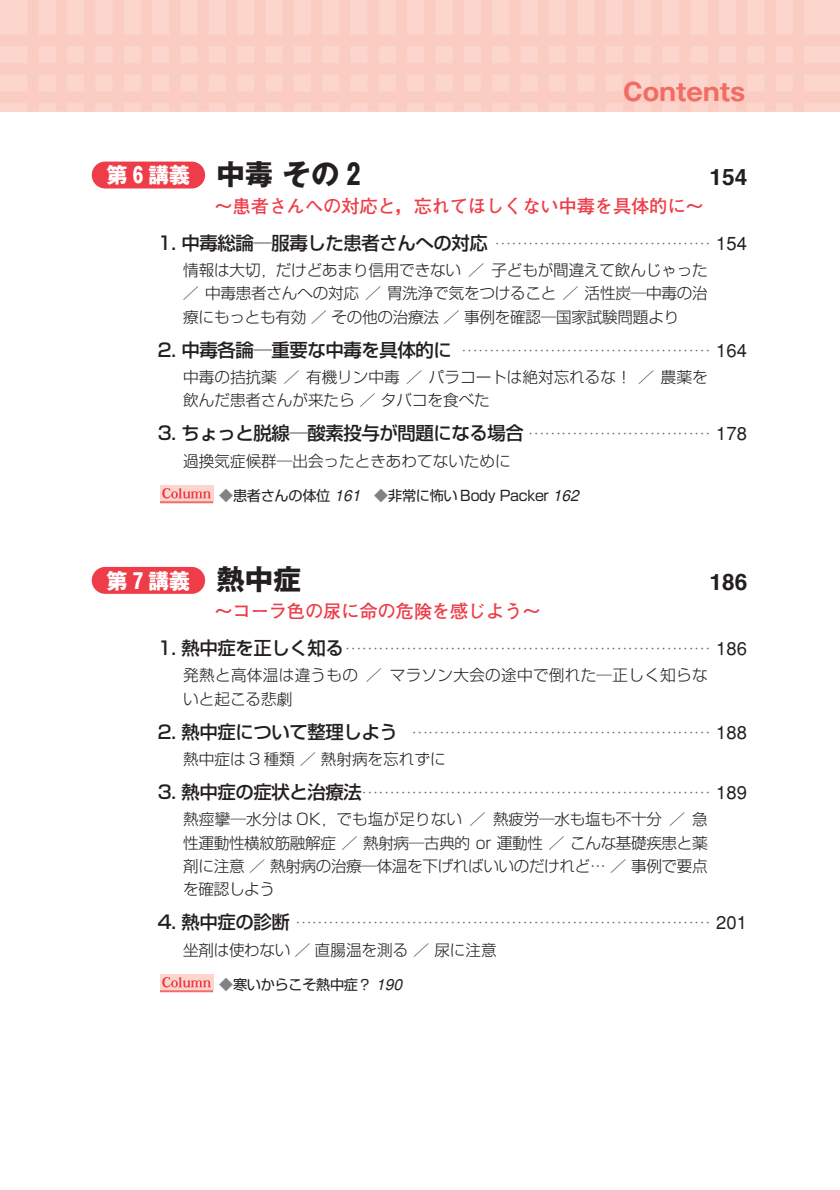
<style>
.page{position:relative;width:840px;height:1190px;background:#fff}
.page>*{position:absolute;margin:0;border:0;box-sizing:border-box;transform-origin:0 0}
.t1{font:700 28.4px "Gothic MB101";color:#231f20}
.t2{font:700 24.2px "Gothic MB101";color:#f26c64}
.t3{font:700 22.6px "Helvetica";color:#231f20}
.t4{font:700 21.2px "Gothic MB101";letter-spacing:-.025em;color:#fff}
.t5{font:500 18.4px "Shin Go";letter-spacing:-.025em;color:#231f20}
.t6{font:700 18.4px "Futo Go B101";letter-spacing:-.015em;color:#ee3d49}
.t7{font:300 17px "Shin Go";color:#6c6d70}
.t8{font:300 15.6px/23.4px "Shin Go";color:#231f20;text-align:justify}
.t9{font:300 15.6px/23.4px "Shin Go";letter-spacing:.02em;color:#231f20}
.t10{font:14.2px "Shin Go";letter-spacing:-.025em;color:#231f20}
.s1{font-weight:300;font-size:17px;color:#6c6d70}
.s2{font-family:"Helvetica";font-weight:400}
.s3{color:#808285}
.s4{font-family:"Helvetica";font-style:italic;font-size:15.6px}
.s5{font-weight:500;font-size:18.4px;color:#231f20}
.s6{font-family:"Helvetica";font-weight:400;font-size:18.4px;color:#231f20}
</style>
<div class="page">
<div style="left:0;top:0;width:840px;height:111px;background:#fcd6cc"></div>
<svg style="left:160px;top:974px;width:54px;height:19px"></svg>
<div style="left:160px;top:974px;width:53px;height:17px;background:#fcd6cc"></div>
<svg style="left:162px;top:977px;width:49px;height:11px"></svg>
<hr style="left:160px;top:990px;width:53px;height:2px;background:#f26b64">
<div style="left:92px;top:567px;width:113px;height:27px;background:#ee3d49;border-radius:13px"></div>
<svg style="left:160px;top:485px;width:54px;height:19px"></svg>
<div style="left:160px;top:485px;width:53px;height:17px;background:#fcd6cc"></div>
<svg style="left:162px;top:488px;width:49px;height:11px"></svg>
<hr style="left:160px;top:501px;width:53px;height:2px;background:#f26b64">
<div style="left:92px;top:162px;width:113px;height:26px;background:#ee3d49;border-radius:13px"></div>
<div style="left:0;top:35px;width:840px;height:11px;background:#fbcdc2"></div>
<div style="left:0;top:63px;width:840px;height:12px;background:#fbcdc2"></div>
<div style="left:0;top:92px;width:840px;height:11px;background:#fbcdc2"></div>
<div style="left:27px;top:0;width:12px;height:111px;background:#fbcdc2"></div>
<div style="left:56px;top:0;width:11px;height:111px;background:#fbcdc2"></div>
<div style="left:84px;top:0;width:11px;height:111px;background:#fbcdc2"></div>
<div style="left:112px;top:0;width:12px;height:111px;background:#fbcdc2"></div>
<div style="left:141px;top:0;width:11px;height:111px;background:#fbcdc2"></div>
<div style="left:169px;top:0;width:11px;height:111px;background:#fbcdc2"></div>
<div style="left:197px;top:0;width:12px;height:111px;background:#fbcdc2"></div>
<div style="left:226px;top:0;width:11px;height:111px;background:#fbcdc2"></div>
<div style="left:254px;top:0;width:12px;height:111px;background:#fbcdc2"></div>
<div style="left:283px;top:0;width:11px;height:111px;background:#fbcdc2"></div>
<div style="left:311px;top:0;width:11px;height:111px;background:#fbcdc2"></div>
<div style="left:339px;top:0;width:12px;height:111px;background:#fbcdc2"></div>
<div style="left:368px;top:0;width:11px;height:111px;background:#fbcdc2"></div>
<div style="left:396px;top:0;width:11px;height:111px;background:#fbcdc2"></div>
<div style="left:424px;top:0;width:12px;height:111px;background:#fbcdc2"></div>
<div style="left:453px;top:0;width:11px;height:111px;background:#fbcdc2"></div>
<div style="left:481px;top:0;width:11px;height:111px;background:#fbcdc2"></div>
<div style="left:509px;top:0;width:12px;height:111px;background:#fbcdc2"></div>
<div style="left:538px;top:0;width:11px;height:111px;background:#fbcdc2"></div>
<div style="left:566px;top:0;width:11px;height:111px;background:#fbcdc2"></div>
<div style="left:594px;top:0;width:12px;height:111px;background:#fbcdc2"></div>
<div style="left:623px;top:0;width:11px;height:111px;background:#fbcdc2"></div>
<div style="left:651px;top:0;width:11px;height:111px;background:#fbcdc2"></div>
<div style="left:679px;top:0;width:12px;height:111px;background:#fbcdc2"></div>
<div style="left:708px;top:0;width:11px;height:111px;background:#fbcdc2"></div>
<div style="left:736px;top:0;width:11px;height:111px;background:#fbcdc2"></div>
<div style="left:764px;top:0;width:12px;height:111px;background:#fbcdc2"></div>
<div style="left:793px;top:0;width:11px;height:111px;background:#fbcdc2"></div>
<h2 class="t2" style="left:623px;top:82px;width:124px">Contents</h2>
<h1 class="t1" style="left:217px;top:163px;width:153px">中毒その２</h1>
<h3 class="t3" style="left:710px;top:167px;width:39px">154</h3>
<p class="t6" style="left:214px;top:199px;width:491px">～患者さんへの対応と，忘れてほしくない中毒を具体的に～</p>
<p class="t5" style="left:158px;top:236px;width:591px">1. 中毒総論─服毒した患者さんへの対応 <span class="s1">…………………………………</span> <span class="s2">154</span></p>
<p class="t8" style="left:183px;top:260px;width:526px">情報は大切，だけどあまり信用できない／子どもが間違えて飲んじゃった／中毒患者さんへの対応／胃洗浄で気をつけること／活性炭─中毒の治療にもっとも有効／その他の治療法／事例を確認─国家試験問題より</p>
<p class="t5" style="left:158px;top:343px;width:591px">2. 中毒各論─重要な中毒を具体的に <span class="s1">………………………………………</span> <span class="s2">164</span></p>
<p class="t8" style="left:183px;top:367px;width:526px">中毒の拮抗薬／有機リン中毒／パラコートは絶対忘れるな！／農薬を飲んだ患者さんが来たら／タバコを食べた</p>
<p class="t5" style="left:158px;top:427px;width:591px">3. ちょっと脱線─酸素投与が問題になる場合 <span class="s1">……………………………</span> <span class="s2">178</span></p>
<p class="t8" style="left:183px;top:451px;width:329px">過換気症候群─出会ったときあわてないために</p>
<p class="t10" style="left:219px;top:490px;width:361px"><span class="s3">◆</span>患者さんの体位 <span class="s4">161</span> <span class="s3">◆</span>非常に怖い Body Packer <span class="s4">162</span></p>
<h3 class="t4" style="left:107px;top:168px;width:85px">第６講義</h3>
<h1 class="t1" style="left:217px;top:569px;width:87px">熱中症</h1>
<h3 class="t3" style="left:710px;top:572px;width:39px">186</h3>
<p class="t6" style="left:214px;top:604px;width:328px">～コーラ色の尿に命の危険を感じよう～</p>
<p class="t7" style="left:158px;top:642px;width:591px"><span class="s5">1. 熱中症を正しく知る</span>………………………………………………………… <span class="s6">186</span></p>
<p class="t9" style="left:183px;top:666px;width:526px">発熱と高体温は違うもの／マラソン大会の途中で倒れた─正しく知らないと起こる悲劇</p>
<p class="t7" style="left:158px;top:726px;width:591px"><span class="s5">2. 熱中症について整理しよう</span> ……………………………………………… <span class="s6">188</span></p>
<p class="t8" style="left:183px;top:749px;width:264px">熱中症は 3 種類／熱射病を忘れずに</p>
<p class="t7" style="left:158px;top:786px;width:591px"><span class="s5">3. 熱中症の症状と治療法</span>……………………………………………………… <span class="s6">189</span></p>
<p class="t8" style="left:183px;top:810px;width:526px">熱痙攣─水分は OK，でも塩が足りない／熱疲労─水も塩も不十分／急性運動性横紋筋融解症／熱射病─古典的 or 運動性／こんな基礎疾患と薬剤に注意／熱射病の治療─体温を下げればいいのだけれど… ／事例で要点を確認しよう</p>
<p class="t7" style="left:158px;top:917px;width:591px"><span class="s5">4. 熱中症の診断</span> ………………………………………………………………… <span class="s6">201</span></p>
<p class="t8" style="left:183px;top:940px;width:315px">坐剤は使わない／直腸温を測る／尿に注意</p>
<p class="t10" style="left:219px;top:979px;width:184px"><span class="s3">◆</span>寒いからこそ熱中症？ <span class="s4">190</span></p>
<h3 class="t4" style="left:107px;top:573px;width:85px">第７講義</h3>
</div>
